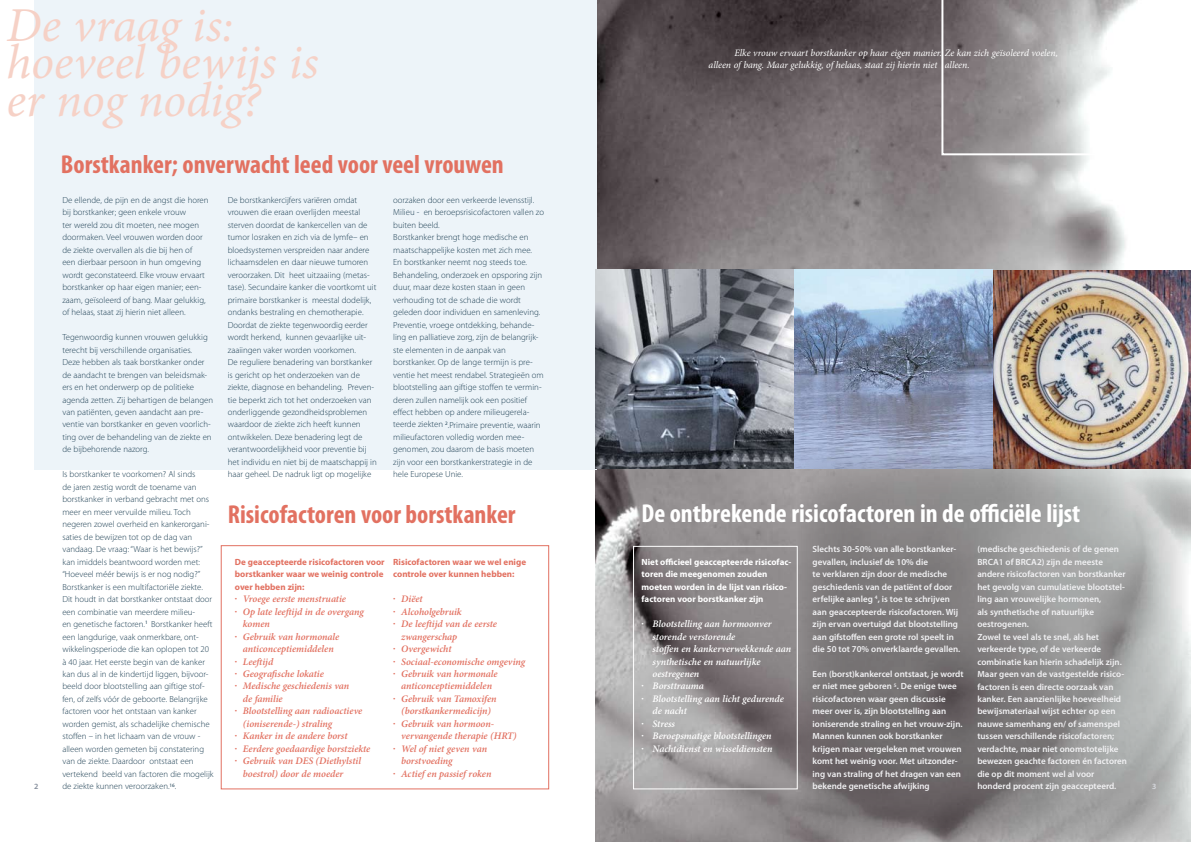
<style>
.page{position:relative;width:1191px;height:842px;background:#fff}
.page>*{position:absolute;margin:0;border:0;box-sizing:border-box;transform-origin:0 0}
.t1{font:italic 48.8px/37.4px "Minion Pro";letter-spacing:-.005em;color:#f6d1c6}
.t2{font:700 condensed 26px "Myriad Pro";color:#e27161}
.t3{font:700 condensed 26px "Myriad Pro";color:#fff}
.t4{font:italic 600 10px/12.5px "Minion Pro";letter-spacing:-.005em;color:#e27161}
.t5{font:italic 600 10px/12.5px "Minion Pro";letter-spacing:-.005em;color:#fff}
.t6{font:italic 9.8px/12.5px "Minion Pro";letter-spacing:-.005em;color:#fff}
.t7{font:600 9px/12.5px "Myriad Pro";color:#f2f2f4}
.t8{font:700 9px/12.5px "Myriad Pro";color:#e27161}
.t9{font:700 9px/12.5px "Myriad Pro";color:#fff}
.t10{font:300 8.8px/12.5px "Myriad Pro";color:#1d3f53}
.t11{font:600 8px "Myriad Pro";color:#848d9b}
.t12{font:600 8px "Myriad Pro";color:#d8dadf}
</style>
<div class="page">
<img style="left:595px;top:0;width:596px;height:842px">
<div style="left:34px;top:0;width:562px;height:469px;background:#edf4f9"></div>
<img style="left:595px;top:270px;width:596px;height:198px">
<svg style="left:794px;top:270px;width:198px;height:198px;background:#8e9fbb"></svg>
<svg style="left:941px;top:0;width:199px;height:155px"></svg>
<svg style="left:797px;top:452px;width:392px;height:390px;background:#918f90"></svg>
<div style="left:221px;top:545px;width:328px;height:244px;border:1px solid #e27161"></div>
<div style="left:633px;top:546px;width:164px;height:243px;border:1px solid #fff"></div>
<p class="t1" style="left:7px;top:6px;width:314px">De vraag is: hoeveel bewijs is er nog nodig?</p>
<p class="t6" style="left:708px;top:46px;width:351px;text-indent:26px">Elke vrouw ervaart borstkanker op haar eigen manier. Ze kan zich geïsoleerd voelen, alleen of bang. Maar gelukkig, of helaas, staat zij hierin niet alleen.</p>
<p class="t2" style="left:61px;top:148px;width:444px">Borstkanker; onverwacht leed voor veel vrouwen</p>
<p class="t10" style="left:62px;top:194px;width:148px">De ellende, de pijn en de angst die horen bij borstkanker; geen enkele vrouw<br>ter wereld zou dit moeten, nee mogen doormaken. Veel vrouwen worden door de ziekte overvallen als die bij hen of<br>een dierbaar persoon in hun omgeving wordt geconstateerd. Elke vrouw ervaart borstkanker op haar eigen manier; een&shy;zaam, geïsoleerd of bang. Maar gelukkig, of helaas, staat zij hierin niet alleen.</p>
<p class="t10" style="left:62px;top:331px;width:152px">Tegenwoordig kunnen vrouwen gelukkig terecht bij verschillende organisaties.<br>Deze hebben als taak borstkanker onder de aandacht te brengen van beleidsmak&shy;ers en het onderwerp op de politieke agenda zetten. Zij behartigen de belangen van patiënten, geven aandacht aan pre&shy;ventie van borstkanker en geven voorlich&shy;ting over de behandeling van de ziekte en de bijbehorende nazorg.</p>
<p class="t10" style="left:62px;top:468px;width:153px">Is borstkanker te voorkomen? Al sinds<br>de jaren zestig wordt de toename van borstkanker in verband gebracht met ons meer en meer vervuilde milieu. Toch negeren zowel overheid en kankerorgani&shy;saties de bewijzen tot op de dag van vandaag. De vraag: “Waar is het bewijs?” kan imiddels beantwoord worden met: “Hoeveel méér bewijs is er nog nodig?” Borstkanker is een multifactoriële ziekte.<br>Dit houdt in dat borstkanker ontstaat door een combinatie van meerdere milieu-<br>en genetische factoren.<sup>1</sup> Borstkanker heeft een langdurige, vaak onmerkbare, ont&shy;wikkelingsperiode die kan oplopen tot 20 à 40 jaar. Het eerste begin van de kanker kan dus al in de kindertijd liggen, bijvoor&shy;beeld door blootstelling aan giftige stof&shy;fen, of zelfs vóór de geboorte. Belangrijke factoren voor het ontstaan van kanker worden gemist, als schadelijke chemische stoffen – in het lichaam van de vrouw - alleen worden gemeten bij constatering van de ziekte. Daardoor ontstaat een vertekend beeld van factoren die mogelijk de ziekte kunnen veroorzaken.<sup>16</sup>.</p>
<p class="t10" style="left:228px;top:194px;width:151px">De borstkankercijfers variëren omdat vrouwen die eraan overlijden meestal sterven doordat de kankercellen van de tumor losraken en zich via de lymfe– en bloedsystemen verspreiden naar andere lichaamsdelen en daar nieuwe tumoren veroorzaken. Dit heet uitzaaiing (metas&shy;tase). Secundaire kanker die voortkomt uit primaire borstkanker is meestal dodelijk, ondanks bestraling en chemotherapie.<br>Doordat de ziekte tegenwoordig eerder wordt herkend, kunnen gevaarlijke uit&shy;zaaiingen vaker worden voorkomen.<br>De reguliere benadering van borstkanker is gericht op het onderzoeken van de ziekte, diagnose en behandeling. Preven&shy;tie beperkt zich tot het onderzoeken van onderliggende gezondheidsproblemen waardoor de ziekte zich heeft kunnen ontwikkelen. Deze benadering legt de verantwoordelijkheid voor preventie bij het individu en niet bij de maatschappij in haar geheel. De nadruk ligt op mogelijke</p>
<p class="t10" style="left:393px;top:194px;width:152px">oorzaken door een verkeerde levensstijl.<br>Milieu - en beroepsrisicofactoren vallen zo buiten beeld.<br>Borstkanker brengt hoge medische en maatschappelijke kosten met zich mee.<br>En borstkanker neemt nog steeds toe.<br>Behandeling, onderzoek en opsporing zijn duur, maar deze kosten staan in geen verhouding tot de schade die wordt geleden door individuen en samenleving.<br>Preventie, vroege ontdekking, behande&shy;ling en palliatieve zorg, zijn de belangrijk&shy;ste elementen in de aanpak van borstkanker. Op de lange termijn is pre&shy;ventie het meest rendabel. Strategieën om blootstelling aan giftige stoffen te vermin&shy;deren zullen namelijk ook een positief effect hebben op andere milieugerela&shy;teerde ziekten <sup>2</sup>.Primaire preventie, waarin milieufactoren volledig worden mee&shy;genomen, zou daarom de basis moeten zijn voor een borstkankerstrategie in de hele Europese Unie.</p>
<p class="t3" style="left:641px;top:497px;width:440px">De ontbrekende risicofactoren in de officiële lijst</p>
<p class="t2" style="left:228px;top:498px;width:289px">Risicofactoren voor borstkanker</p>
<p class="t8" style="left:235px;top:555px;width:151px">De geaccepteerde risicofactoren voor borstkanker waar we weinig controle over hebben zijn:</p>
<p class="t4" style="left:235px;top:593px;width:113px"><sup>•</sup> Vroege eerste menstruatie</p>
<p class="t4" style="left:243px;top:606px;width:122px;text-indent:-8px"><sup>•</sup> Op late leeftijd in de overgang komen</p>
<p class="t4" style="left:235px;top:630px;width:106px;text-align:center"><sup>•</sup> Gebruik van hormonale anticonceptiemiddelen</p>
<p class="t4" style="left:235px;top:655px;width:40px"><sup>•</sup> Leeftijd</p>
<p class="t4" style="left:235px;top:668px;width:91px"><sup>•</sup> Geografische lokatie</p>
<p class="t4" style="left:243px;top:680px;width:108px;text-indent:-8px"><sup>•</sup> Medische geschiedenis van de familie</p>
<p class="t4" style="left:243px;top:705px;width:121px;text-indent:-8px"><sup>•</sup> Blootstelling aan radioactieve (ioniserende-) straling</p>
<p class="t4" style="left:235px;top:730px;width:114px"><sup>•</sup> Kanker in de andere borst</p>
<p class="t4" style="left:235px;top:743px;width:137px"><sup>•</sup> Eerdere goedaardige borstziekte</p>
<p class="t4" style="left:243px;top:755px;width:120px;text-indent:-8px"><sup>•</sup> Gebruik van DES (Diethylstil boestrol) door de moeder</p>
<p class="t7" style="left:977px;top:543px;width:151px">(medische geschiedenis of de genen BRCA1 of BRCA2) zijn de meeste andere risicofactoren van borstkanker het gevolg van cumulatieve blootstel&shy;ling aan vrouwelijke hormonen,<br>als synthetische of natuurlijke oestrogenen.<br>Zowel te veel als te snel, als het verkeerde type, of de verkeerde combinatie kan hierin schadelijk zijn.<br>Maar geen van de vastgestelde risico&shy;factoren is een directe oorzaak van kanker. Een aanzienlijke hoeveelheid bewijsmateriaal wijst echter op een nauwe samenhang en/ of samenspel tussen verschillende risicofactoren; verdachte, maar niet onomstotelijke bewezen geachte factoren én factoren die op dit moment wel al voor honderd procent zijn geaccepteerd.</p>
<p class="t7" style="left:812px;top:543px;width:149px">Slechts 30-50% van alle borstkanker&shy;gevallen, inclusief de 10% die<br>te verklaren zijn door de medische geschiedenis van de patiënt of door erfelijke aanleg <sup>4</sup>, is toe te schrijven aan geaccepteerde risicofactoren. Wij zijn ervan overtuigd dat blootstelling aan gifstoffen een grote rol speelt in die 50 tot 70% onverklaarde gevallen.</p>
<p class="t7" style="left:812px;top:667px;width:152px">Een (borst)kankercel ontstaat, je wordt er niet mee geboren <sup>5</sup>. De enige twee risicofactoren waar geen discussie meer over is, zijn blootstelling aan ioniserende straling en het vrouw-zijn.<br>Mannen kunnen ook borstkanker krijgen maar vergeleken met vrouwen komt het weinig voor. Met uitzonder&shy;ing van straling of het dragen van een bekende genetische afwijking</p>
<p class="t8" style="left:393px;top:555px;width:134px">Risicofactoren waar we wel enige controle over kunnen hebben:</p>
<p class="t4" style="left:393px;top:593px;width:31px"><sup>•</sup> Diëet</p>
<p class="t4" style="left:393px;top:606px;width:70px"><sup>•</sup> Alcoholgebruik</p>
<p class="t4" style="left:401px;top:618px;width:97px;text-indent:-8px"><sup>•</sup> De leeftijd van de eerste zwangerschap</p>
<p class="t4" style="left:393px;top:643px;width:60px"><sup>•</sup> Overgewicht</p>
<p class="t4" style="left:393px;top:655px;width:133px"><sup>•</sup> Sociaal-economische omgeving</p>
<p class="t4" style="left:393px;top:668px;width:106px;text-align:center"><sup>•</sup> Gebruik van hormonale anticonceptiemiddelen</p>
<p class="t4" style="left:393px;top:693px;width:105px;text-align:center"><sup>•</sup> Gebruik van Tamoxifen (borstkankermedicijn)</p>
<p class="t4" style="left:401px;top:718px;width:117px;text-indent:-8px"><sup>•</sup> Gebruik van hormoon&shy;vervangende therapie (HRT)</p>
<p class="t4" style="left:401px;top:743px;width:87px;text-indent:-8px"><sup>•</sup> Wel of niet geven van borstvoeding</p>
<p class="t4" style="left:393px;top:768px;width:100px"><sup>•</sup> Actief en passief roken</p>
<p class="t9" style="left:641px;top:555px;width:151px">Niet officieel geaccepteerde risicofac&shy;toren die meegenomen zouden moeten worden in de lijst van risico&shy;factoren voor borstkanker zijn</p>
<p class="t5" style="left:652px;top:618px;width:140px;text-indent:-11px"><sup>•</sup> Blootstelling aan hormoonver storende verstorende<br>stoffen en kankerverwekkende aan synthetische en natuurlijke oestregenen</p>
<p class="t5" style="left:641px;top:680px;width:64px"><sup>•</sup> Borsttrauma</p>
<p class="t5" style="left:652px;top:693px;width:133px;text-indent:-11px"><sup>•</sup> Blootstelling aan licht gedurende de nacht</p>
<p class="t5" style="left:641px;top:718px;width:35px"><sup>•</sup> Stress</p>
<p class="t5" style="left:641px;top:730px;width:132px"><sup>•</sup> Beroepsmatige blootstellingen</p>
<p class="t5" style="left:641px;top:743px;width:132px"><sup>•</sup> Nachtdienst en wisseldiensten</p>
<p class="t11" style="left:34px;top:781px;width:6px">2</p>
<p class="t12" style="left:1152px;top:781px;width:6px">3</p>
</div>
